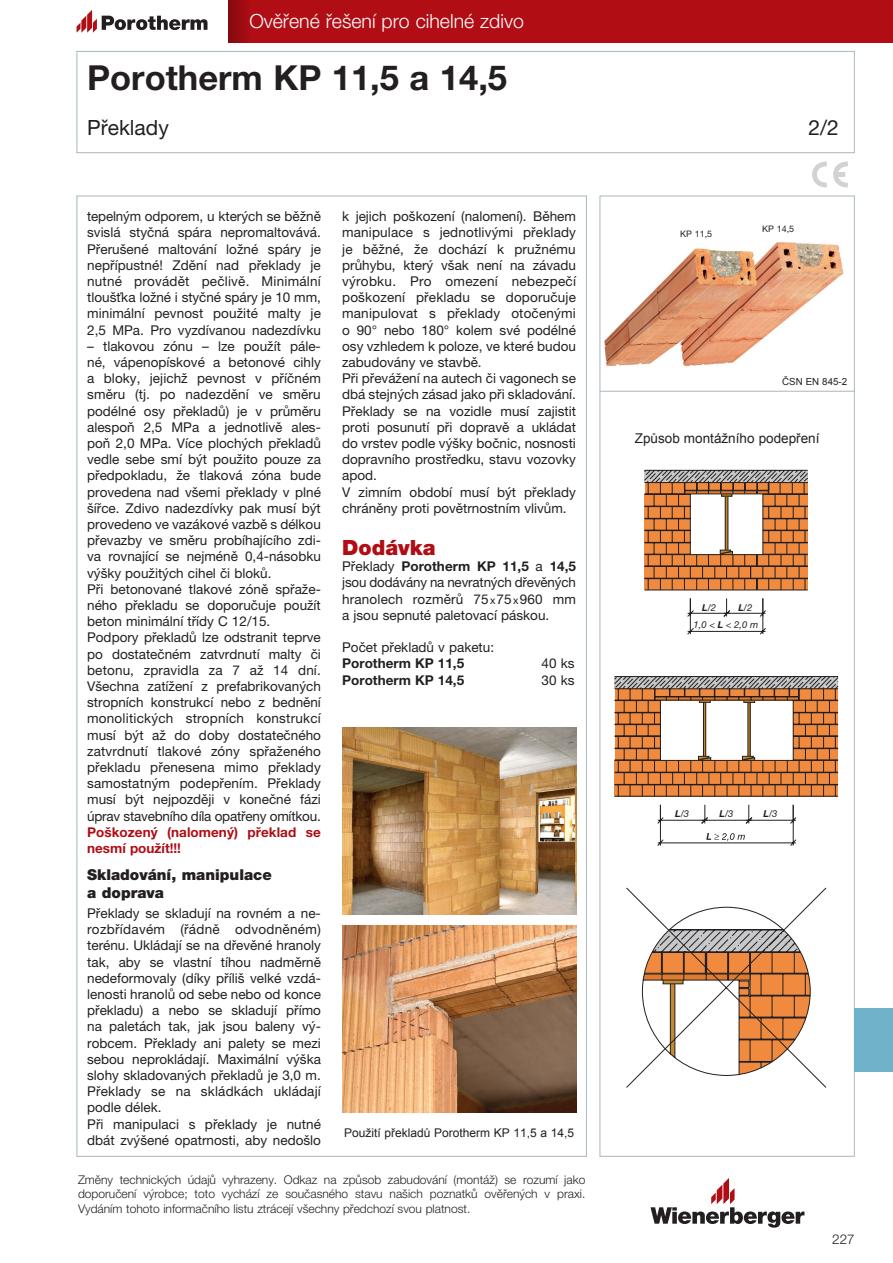
<style>
.page{position:relative;width:893px;height:1263px;background:#fff}
.page>*{position:absolute;margin:0;border:0;box-sizing:border-box;transform-origin:0 0}
.t1{font:700 34.5px "Helvetica Neue LT Pro";color:#231f20}
.t2{font:21px "Helvetica Neue LT Pro";color:#231f20}
.t3{font:900 21px "Helvetica Neue LT Pro";color:#b00d15}
.t4{font:300 19.5px "Helvetica Neue LT Pro";color:#fff}
.t5{font:900 15px/18px "Helvetica Neue LT Pro";color:#231f20}
.t6{font:13.5px/16.2px "Helvetica Neue LT Pro";color:#231f20}
.t7{font:700 13.5px/16.2px "Helvetica Neue LT Pro";letter-spacing:.005em;color:#b00d15}
.t8{font:700 13.5px "Helvetica Neue LT Pro";color:#231f20}
.t9{font:13.5px "Arial";color:#231f20}
.t10{font:300 13.5px "Helvetica Neue LT Pro";color:#231f20}
.t11{font:300 12px/14.4px "Helvetica Neue LT Pro";color:#231f20;text-align:justify}
.t12{font:12px "Arial";color:#231f20}
.t13{font:9.75px "Arial";color:#231f20}
.t14{font:italic 9.45px/17.9px "Helvetica Neue LT Pro";color:#231f20}
.t15{font:9px "Helvetica Neue LT Pro";color:#231f20}
.s1{font-weight:700}
.s2{font-size:10.5px}
</style>
<div class="page">
<div style="left:228px;top:0;width:665px;height:43px;background:#b00d15"></div>
<svg style="left:228px;top:0;width:18px;height:43px"></svg>
<svg style="left:77px;top:10px;width:130px;height:23px"></svg>
<svg style="left:650px;top:1178px;width:154px;height:49px"></svg>
<hr style="left:600px;top:391px;width:255px;height:1px;background:#a8b7bf">
<svg style="left:644px;top:470px;width:164px;height:121px;background:#ad8a72"></svg>
<hr style="left:615px;top:796px;width:223px;height:1px;background:#231f20">
<hr style="left:645px;top:590px;width:163px;height:1px;background:#231f20">
<hr style="left:645px;top:578px;width:163px;height:1px;background:#231f20">
<hr style="left:645px;top:566px;width:163px;height:1px;background:#231f20">
<svg style="left:614px;top:676px;width:224px;height:120px"></svg>
<hr style="left:685px;top:482px;width:83px;height:1px;background:#231f20">
<hr style="left:645px;top:506px;width:45px;height:1px;background:#231f20">
<hr style="left:645px;top:518px;width:45px;height:1px;background:#231f20">
<hr style="left:645px;top:519px;width:45px;height:1px;background:#231f20">
<hr style="left:645px;top:530px;width:45px;height:1px;background:#231f20">
<hr style="left:645px;top:482px;width:40px;height:1px;background:#231f20">
<hr style="left:645px;top:494px;width:45px;height:1px;background:#231f20">
<hr style="left:645px;top:554px;width:45px;height:1px;background:#231f20">
<hr style="left:645px;top:543px;width:45px;height:1px;background:#231f20">
<hr style="left:645px;top:542px;width:45px;height:1px;background:#231f20">
<hr style="left:763px;top:542px;width:45px;height:1px;background:#231f20">
<hr style="left:763px;top:543px;width:45px;height:1px;background:#231f20">
<hr style="left:763px;top:554px;width:45px;height:1px;background:#231f20">
<hr style="left:768px;top:482px;width:40px;height:1px;background:#231f20">
<hr style="left:763px;top:530px;width:45px;height:1px;background:#231f20">
<hr style="left:763px;top:519px;width:45px;height:1px;background:#231f20">
<hr style="left:763px;top:518px;width:45px;height:1px;background:#231f20">
<hr style="left:763px;top:506px;width:45px;height:1px;background:#231f20">
<hr style="left:763px;top:494px;width:45px;height:1px;background:#231f20">
<svg style="left:775px;top:483px;width:31px;height:107px;background:#c67437"></svg>
<svg style="left:648px;top:483px;width:121px;height:107px"></svg>
<svg style="left:657px;top:804px;width:139px;height:42px"></svg>
<svg style="left:687px;top:598px;width:79px;height:37px"></svg>
<svg style="left:626px;top:888px;width:200px;height:199px"></svg>
<img style="left:604px;top:242px;width:240px;height:125px">
<div style="left:855px;top:1008px;width:38px;height:63px;background:#6fb2c9"></div>
<div style="left:77px;top:51px;width:778px;height:102px;background:#fff;border:1px solid #a8b7bf"></div>
<svg style="left:812px;top:162px;width:35px;height:25px"></svg>
<img style="left:342px;top:727px;width:234px;height:188px">
<img style="left:342px;top:925px;width:234px;height:188px">
<h3 class="t4" style="left:249px;top:10px;width:276px">Ověřené řešení pro cihelné zdivo</h3>
<h1 class="t1" style="left:87px;top:57px;width:421px">Porotherm KP 11,5 a 14,5</h1>
<h2 class="t2" style="left:87px;top:115px;width:83px">Překlady</h2>
<h2 class="t2" style="left:808px;top:115px;width:32px">2/2</h2>
<p class="t6" style="left:87px;top:208px;width:235px;text-align:justify">tepelným odporem, u kterých se běžně svislá styčná spára nepromaltovává.<br>Přerušené maltování ložné spáry je nepřípustné! Zdění nad překlady je nutné provádět pečlivě. Minimální tloušťka ložné i styčné spáry je 10 mm, minimální pevnost použité malty je 2,5 MPa. Pro vyzdívanou nadezdívku</p>
<p class="t6" style="left:87px;top:338px;width:235px">– tlakovou zónu – lze použít pále&shy;né, vápenopískové a betonové cihly a bloky, jejichž pevnost v příčném směru (tj. po nadezdění ve směru podélné osy překladů) je v průměru alespoň 2,5 MPa a jednotlivě ales&shy;poň 2,0 MPa. Více plochých překladů vedle sebe smí být použito pouze za předpokladu, že tlaková zóna bude provedena nad všemi překlady v plné šířce. Zdivo nadezdívky pak musí být provedeno ve vazákové vazbě s délkou převazby ve směru probíhajícího zdi&shy;va rovnající se nejméně 0,4-násobku výšky použitých cihel či bloků.<br>Při betonované tlakové zóně spřaže&shy;ného překladu se doporučuje použít beton minimální třídy C 12/15.<br>Podpory překladů lze odstranit teprve po dostatečném zatvrdnutí malty či betonu, zpravidla za 7 až 14 dní.<br>Všechna zatížení z prefabrikovaných stropních konstrukcí nebo z bednění monolitických stropních konstrukcí musí být až do doby dostatečného zatvrdnutí tlakové zóny spřaženého překladu přenesena mimo překlady samostatným podepřením. Překlady musí být nejpozději v konečné fázi úprav stavebního díla opatřeny omítkou.</p>
<p class="t7" style="left:87px;top:823px;width:235px">Poškozený (nalomený) překlad se nesmí použít!!!</p>
<p class="t5" style="left:87px;top:865px;width:186px">Skladování, manipulace a doprava</p>
<p class="t6" style="left:87px;top:905px;width:235px">Překlady se skladují na rovném a ne&shy;rozbřídavém (řádně odvodněném) terénu. Ukládají se na dřevěné hranoly tak, aby se vlastní tíhou nadměrně nedeformovaly (díky příliš velké vzdá&shy;lenosti hranolů od sebe nebo od konce překladu) a nebo se skladují přímo na paletách tak, jak jsou baleny vý&shy;robcem. Překlady ani palety se mezi sebou neprokládají. Maximální výška slohy skladovaných překladů je 3,0 m.<br>Překlady se na skládkách ukládají podle délek.<br>Při manipulaci s překlady je nutné dbát zvýšené opatrnosti, aby nedošlo</p>
<p class="t6" style="left:342px;top:208px;width:235px">k jejich poškození (nalomení). Během manipulace s jednotlivými překlady je běžné, že dochází k pružnému průhybu, který však není na závadu výrobku. Pro omezení nebezpečí poškození překladu se doporučuje manipulovat s překlady otočenými o 90° nebo 180° kolem své podélné osy vzhledem k poloze, ve které budou zabudovány ve stavbě.<br>Při převážení na autech či vagonech se dbá stejných zásad jako při skladování.<br>Překlady se na vozidle musí zajistit proti posunutí při dopravě a ukládat do vrstev podle výšky bočnic, nosnosti dopravního prostředku, stavu vozovky apod.<br>V zimním období musí být překlady chráněny proti povětrnostním vlivům.</p>
<h2 class="t3" style="left:342px;top:535px;width:95px">Dodávka</h2>
<p class="t6" style="left:342px;top:558px;width:235px;text-align:justify">Překlady <span class="s1">Porotherm KP 11,5</span> a <span class="s1">14,5 </span>jsou dodávány na nevratných dřevěných hranolech rozměrů 75<span class="s2">x</span>75<span class="s2">x</span>960 mm a jsou sepnuté paletovací páskou.</p>
<p class="t6" style="left:342px;top:639px;width:153px">Počet překladů v paketu:</p>
<p class="t8" style="left:342px;top:655px;width:124px">Porotherm KP 11,5</p>
<p class="t6" style="left:541px;top:655px;width:34px">40 ks</p>
<p class="t8" style="left:342px;top:671px;width:124px">Porotherm KP 14,5</p>
<p class="t6" style="left:541px;top:671px;width:34px">30 ks</p>
<p class="t12" style="left:344px;top:1125px;width:232px">Použití překladů Porotherm KP 11,5 a 14,5</p>
<p class="t11" style="left:78px;top:1172px;width:509px">Změny technických údajů vyhrazeny. Odkaz na způsob zabudování (montáž) se rozumí jako doporučení výrobce; toto vychází ze současného stavu našich poznatků ověřených v praxi.<br>Vydáním tohoto informačního listu ztrácejí všechny předchozí svou platnost.</p>
<p class="t15" style="left:680px;top:228px;width:34px">KP 11,5</p>
<p class="t15" style="left:762px;top:223px;width:34px">KP 14,5</p>
<p class="t13" style="left:782px;top:375px;width:67px">ČSN EN 845-2</p>
<p class="t9" style="left:635px;top:429px;width:186px">Způsob montážního podepření</p>
<p class="t14" style="left:694px;top:598px;width:66px;text-indent:9px"><span class="s1">L</span>/2<br>1,0 &lt; <span class="s1">L</span> &lt; 2,0 m</p>
<p class="t14" style="left:738px;top:598px;width:15px"><span class="s1">L</span>/2</p>
<p class="t14" style="left:675px;top:805px;width:15px"><span class="s1">L</span>/3</p>
<p class="t14" style="left:720px;top:805px;width:15px"><span class="s1">L</span>/3</p>
<p class="t14" style="left:764px;top:805px;width:15px"><span class="s1">L</span>/3</p>
<p class="t10" style="left:832px;top:1231px;width:24px">227</p>
</div>
